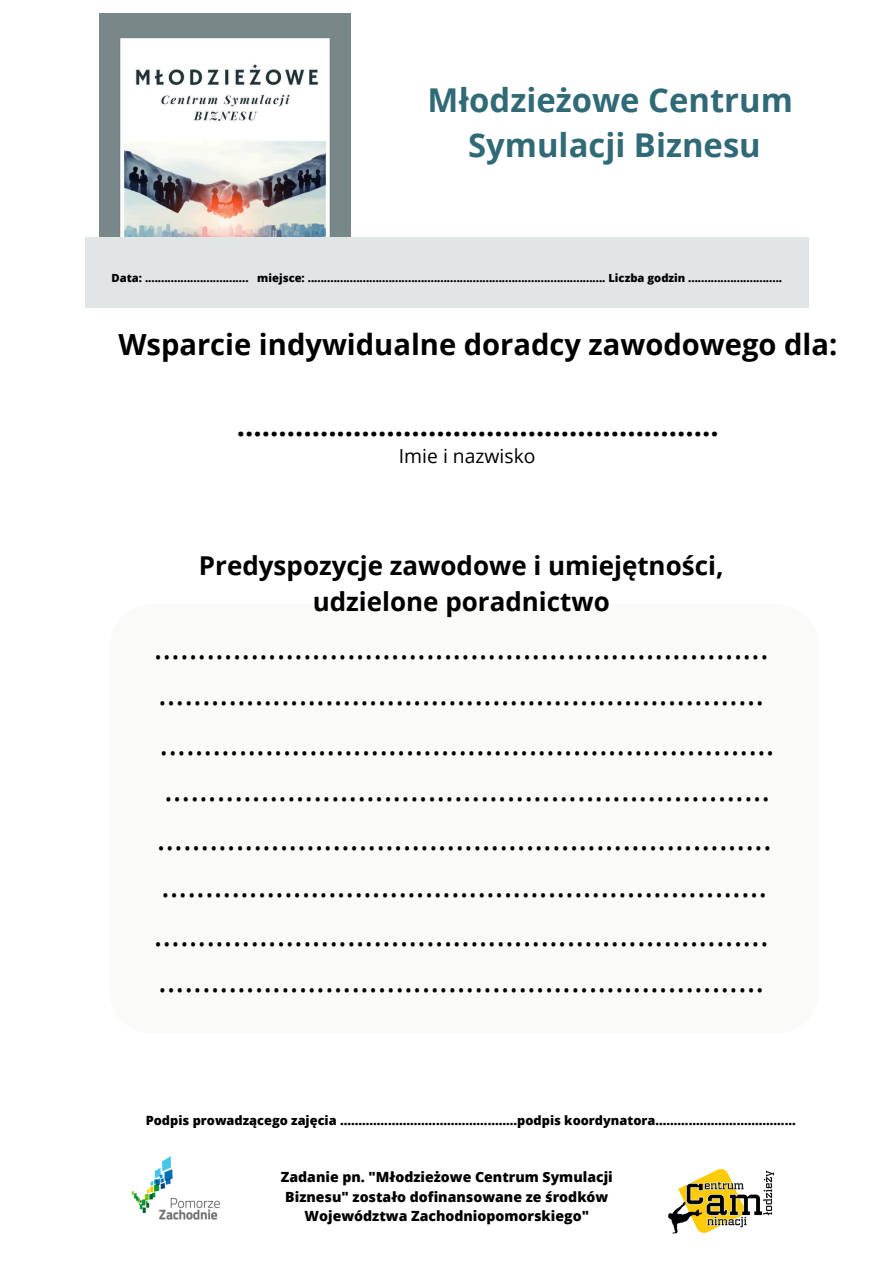
<style>
.page{position:relative;width:894px;height:1264px;background:#fff}
.page>*{position:absolute;margin:0;border:0;box-sizing:border-box;transform-origin:0 0}
.t1{font:33px "Open Sans";color:#000}
.t2{font:700 32.85px/45.3px "Open Sans";color:#316a77;text-align:center}
.t3{font:700 29.1px "Open Sans";color:#000}
.t4{font:700 25.95px/36px "Open Sans";color:#000;text-align:center}
.t5{font:19.35px "Open Sans";color:#000}
.t6{font:800 14.1px/19.6px "Open Sans";color:#000;text-align:center}
.t7{font:800 12.75px "Open Sans";color:#000}
.t8{font:800 11.25px "Open Sans";color:#000}
</style>
<div class="page">
<img style="left:131px;top:1156px;width:89px;height:64px">
<img style="left:668px;top:1169px;width:105px;height:64px">
<div style="left:85px;top:237px;width:723px;height:70px;background:#e1e5e6"></div>
<img style="left:99px;top:14px;width:251px;height:222px">
<h2 class="t2" style="left:427px;top:77px;width:367px">Młodzieżowe Centrum<br>Symulacji Biznesu</h2>
<h4 class="t8" style="left:111px;top:270px;width:672px">Data: ................................ miejsce: ............................................................................................ Liczba godzin .............................</h4>
<h3 class="t3" style="left:118px;top:324px;width:720px">Wsparcie indywidualne doradcy zawodowego dla:</h3>
<p class="t3" style="left:237px;top:404px;width:483px">..........................................................</p>
<p class="t5" style="left:399px;top:442px;width:138px">Imie i nazwisko</p>
<p class="t4" style="left:199px;top:546px;width:526px">Predyspozycje zawodowe i umiejętności, udzielone poradnictwo</p>
<h5 class="t1" style="left:154px;top:624px;width:616px">......................................................................</h5>
<p class="t1" style="left:158px;top:670px;width:607px">.....................................................................</p>
<p class="t1" style="left:160px;top:719px;width:616px">......................................................................</p>
<p class="t1" style="left:164px;top:765px;width:607px">.....................................................................</p>
<p class="t1" style="left:157px;top:815px;width:616px">......................................................................</p>
<p class="t1" style="left:161px;top:861px;width:607px">.....................................................................</p>
<h5 class="t1" style="left:154px;top:911px;width:616px">......................................................................</h5>
<p class="t1" style="left:158px;top:957px;width:607px">.....................................................................</p>
<p class="t7" style="left:146px;top:1111px;width:651px">Podpis prowadzącego zajęcia ................................................podpis koordynatora......................................</p>
<h2 class="t6" style="left:281px;top:1166px;width:333px">Zadanie pn. "Młodzieżowe Centrum Symulacji<br>Biznesu" zostało dofinansowane ze środków<br>Województwa Zachodniopomorskiego"</h2>
</div>
